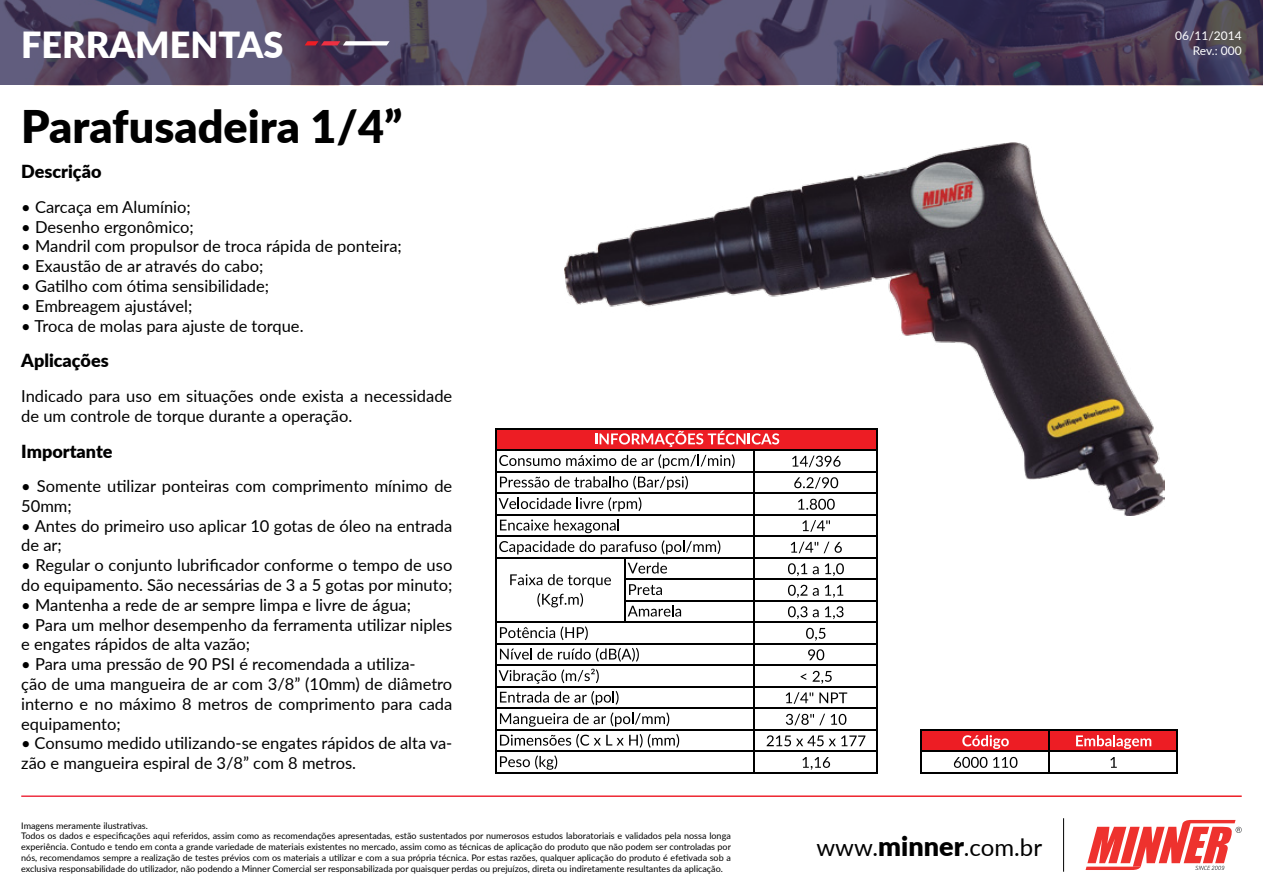
<style>
.page{position:relative;width:1263px;height:893px;background:#fff}
.page>*{position:absolute;margin:0;border:0;box-sizing:border-box;transform-origin:0 0}
.t1{font:900 45px "Lato";color:#000}
.t2{font:900 36px "Lato";color:#fff}
.t3{font:24px "Lato";color:#000}
.t4{font:900 18px "Lato";color:#000}
.t5{font:16.5px/19.8px "Lato";color:#000}
.t6{font:12px/14.4px "Lato";color:#fff;text-align:right}
.t7{font:9px/10.8px "Lato";color:#000}
.s1{font-weight:900;font-size:27px}
</style>
<div class="page">
<hr style="left:1063px;top:818px;width:1px;height:54px;background:#000">
<img style="left:0;top:0;width:1263px;height:85px">
<svg style="left:305px;top:41px;width:85px;height:4px"></svg>
<svg style="left:1085px;top:820px;width:157px;height:50px"></svg>
<img style="left:564px;top:143px;width:600px;height:373px">
<div style="left:496px;top:429px;width:381px;height:21px;background:#ed1d24"></div>
<svg style="left:792px;top:456px;width:48px;height:11px"></svg>
<svg style="left:794px;top:477px;width:44px;height:12px"></svg>
<svg style="left:798px;top:499px;width:37px;height:11px"></svg>
<svg style="left:802px;top:520px;width:28px;height:12px"></svg>
<svg style="left:791px;top:542px;width:27px;height:11px"></svg>
<svg style="left:824px;top:542px;width:18px;height:11px"></svg>
<svg style="left:788px;top:563px;width:19px;height:13px"></svg>
<svg style="left:813px;top:566px;width:6px;height:8px"></svg>
<svg style="left:825px;top:563px;width:19px;height:13px"></svg>
<svg style="left:788px;top:585px;width:19px;height:13px"></svg>
<svg style="left:813px;top:588px;width:6px;height:8px"></svg>
<svg style="left:825px;top:585px;width:18px;height:13px"></svg>
<svg style="left:788px;top:606px;width:19px;height:13px"></svg>
<svg style="left:813px;top:609px;width:6px;height:8px"></svg>
<svg style="left:825px;top:606px;width:18px;height:13px"></svg>
<svg style="left:806px;top:628px;width:19px;height:13px"></svg>
<svg style="left:808px;top:649px;width:16px;height:11px"></svg>
<svg style="left:800px;top:673px;width:6px;height:7px"></svg>
<svg style="left:812px;top:671px;width:20px;height:13px"></svg>
<svg style="left:786px;top:692px;width:27px;height:12px"></svg>
<svg style="left:819px;top:692px;width:28px;height:11px"></svg>
<svg style="left:786px;top:714px;width:39px;height:11px"></svg>
<svg style="left:831px;top:714px;width:15px;height:11px"></svg>
<svg style="left:767px;top:735px;width:98px;height:11px"></svg>
<svg style="left:802px;top:757px;width:28px;height:13px"></svg>
<svg style="left:499px;top:669px;width:100px;height:15px"></svg>
<svg style="left:500px;top:691px;width:118px;height:14px"></svg>
<svg style="left:500px;top:713px;width:68px;height:14px"></svg>
<svg style="left:574px;top:712px;width:95px;height:15px"></svg>
<svg style="left:500px;top:734px;width:179px;height:14px"></svg>
<svg style="left:500px;top:755px;width:57px;height:15px"></svg>
<svg style="left:510px;top:574px;width:101px;height:33px"></svg>
<svg style="left:628px;top:562px;width:39px;height:11px"></svg>
<svg style="left:629px;top:584px;width:33px;height:11px"></svg>
<svg style="left:628px;top:605px;width:53px;height:12px"></svg>
<svg style="left:499px;top:541px;width:96px;height:13px"></svg>
<svg style="left:601px;top:541px;width:55px;height:13px"></svg>
<svg style="left:662px;top:540px;width:58px;height:14px"></svg>
<svg style="left:500px;top:627px;width:55px;height:11px"></svg>
<svg style="left:561px;top:626px;width:27px;height:14px"></svg>
<svg style="left:500px;top:648px;width:52px;height:12px"></svg>
<svg style="left:558px;top:648px;width:81px;height:14px"></svg>
<svg style="left:499px;top:454px;width:236px;height:14px"></svg>
<svg style="left:595px;top:430px;width:184px;height:17px"></svg>
<svg style="left:500px;top:476px;width:188px;height:14px"></svg>
<svg style="left:499px;top:498px;width:72px;height:11px"></svg>
<svg style="left:577px;top:497px;width:64px;height:14px"></svg>
<svg style="left:500px;top:519px;width:119px;height:14px"></svg>
<hr style="left:495px;top:428px;width:1px;height:345px;background:#000">
<hr style="left:876px;top:429px;width:2px;height:344px;background:#000">
<hr style="left:753px;top:451px;width:1px;height:322px;background:#000">
<hr style="left:624px;top:558px;width:1px;height:65px;background:#000">
<hr style="left:496px;top:428px;width:382px;height:1px;background:#000">
<hr style="left:496px;top:449px;width:382px;height:2px;background:#000">
<hr style="left:496px;top:471px;width:382px;height:1px;background:#000">
<hr style="left:496px;top:492px;width:382px;height:2px;background:#000">
<hr style="left:496px;top:514px;width:382px;height:1px;background:#000">
<hr style="left:496px;top:535px;width:382px;height:2px;background:#000">
<hr style="left:496px;top:557px;width:382px;height:1px;background:#000">
<hr style="left:625px;top:578px;width:253px;height:2px;background:#000">
<hr style="left:625px;top:600px;width:253px;height:1px;background:#000">
<hr style="left:496px;top:621px;width:382px;height:2px;background:#000">
<hr style="left:496px;top:643px;width:382px;height:1px;background:#000">
<hr style="left:496px;top:664px;width:382px;height:2px;background:#000">
<hr style="left:496px;top:686px;width:382px;height:1px;background:#000">
<hr style="left:496px;top:707px;width:382px;height:2px;background:#000">
<hr style="left:496px;top:729px;width:382px;height:1px;background:#000">
<hr style="left:496px;top:750px;width:382px;height:2px;background:#000">
<hr style="left:496px;top:772px;width:382px;height:1px;background:#000">
<div style="left:921px;top:730px;width:256px;height:21px;background:#ed1d24"></div>
<svg style="left:962px;top:735px;width:47px;height:14px"></svg>
<svg style="left:1076px;top:735px;width:75px;height:14px"></svg>
<svg style="left:954px;top:757px;width:33px;height:11px"></svg>
<svg style="left:993px;top:757px;width:24px;height:11px"></svg>
<svg style="left:1110px;top:757px;width:7px;height:11px"></svg>
<hr style="left:920px;top:729px;width:1px;height:44px;background:#000">
<hr style="left:1048px;top:730px;width:1px;height:43px;background:#000">
<hr style="left:1176px;top:730px;width:1px;height:43px;background:#000">
<hr style="left:921px;top:729px;width:256px;height:1px;background:#000">
<hr style="left:921px;top:750px;width:256px;height:2px;background:#000">
<hr style="left:921px;top:772px;width:256px;height:1px;background:#000">
<h2 class="t2" style="left:21px;top:18px;width:264px">FERRAMENTAS</h2>
<h1 class="t1" style="left:21px;top:92px;width:383px">Parafusadeira 1/4”</h1>
<p class="t4" style="left:21px;top:158px;width:82px">Descrição</p>
<p class="t5" style="left:21px;top:196px;width:171px">• Carcaça em Alumínio;</p>
<p class="t5" style="left:21px;top:216px;width:174px">• Desenho ergonômico;</p>
<p class="t5" style="left:21px;top:236px;width:382px">• Mandril com propulsor de troca rápida de ponteira;</p>
<p class="t5" style="left:21px;top:256px;width:244px">• Exaustão de ar através do cabo;</p>
<p class="t5" style="left:21px;top:275px;width:249px">• Gatilho com ótima sensibilidade;</p>
<p class="t5" style="left:21px;top:295px;width:173px">• Embreagem ajustável;</p>
<p class="t5" style="left:21px;top:315px;width:284px">• Troca de molas para ajuste de torque.</p>
<p class="t4" style="left:21px;top:347px;width:89px">Aplicações</p>
<p class="t5" style="left:21px;top:385px;width:433px">Indicado para uso em situações onde exista a necessidade de um controle de torque durante a operação.</p>
<p class="t4" style="left:21px;top:437px;width:93px">Importante</p>
<p class="t5" style="left:21px;top:475px;width:433px">• Somente utilizar ponteiras com comprimento mínimo de<br>50mm;</p>
<p class="t5" style="left:21px;top:515px;width:433px">• Antes do primeiro uso aplicar 10 gotas de óleo na entrada de ar;</p>
<p class="t5" style="left:21px;top:555px;width:433px">• Regular o conjunto lubrificador conforme o tempo de uso do equipamento. São necessárias de 3 a 5 gotas por minuto;</p>
<p class="t5" style="left:21px;top:594px;width:391px">• Mantenha a rede de ar sempre limpa e livre de água;</p>
<p class="t5" style="left:21px;top:614px;width:433px">• Para um melhor desempenho da ferramenta utilizar niples e engates rápidos de alta vazão;</p>
<p class="t5" style="left:21px;top:654px;width:433px">• Para uma pressão de 90 PSI é recomendada a utiliza-<br>ção de uma mangueira de ar com 3/8” (10mm) de diâmetro interno e no máximo 8 metros de comprimento para cada equipamento;</p>
<p class="t5" style="left:21px;top:733px;width:433px">• Consumo medido utilizando-se engates rápidos de alta va&shy;zão e mangueira espiral de 3/8” com 8 metros.</p>
<p class="t7" style="left:21px;top:819px;width:711px">Imagens meramente ilustrativas.<br>Todos os dados e especificações aqui referidos, assim como as recomendações apresentadas, estão sustentados por numerosos estudos laboratoriais e validados pela nossa longa experiência. Contudo e tendo em conta a grande variedade de materiais existentes no mercado, assim como as técnicas de aplicação do produto que não podem ser controladas por nós, recomendamos sempre a realização de testes prévios com os materiais a utilizar e com a sua própria técnica. Por estas razões, qualquer aplicação do produto é efetivada sob a exclusiva responsabilidade do utilizador, não podendo a Minner Comercial ser responsabilizada por quaisquer perdas ou prejuízos, direta ou indiretamente resultantes da aplicação.</p>
<h3 class="t3" style="left:816px;top:830px;width:227px">www.<span class="s1">minner</span>.com.br</h3>
<p class="t6" style="left:1175px;top:28px;width:68px">06/11/2014<br>Rev.: 000</p>
</div>
